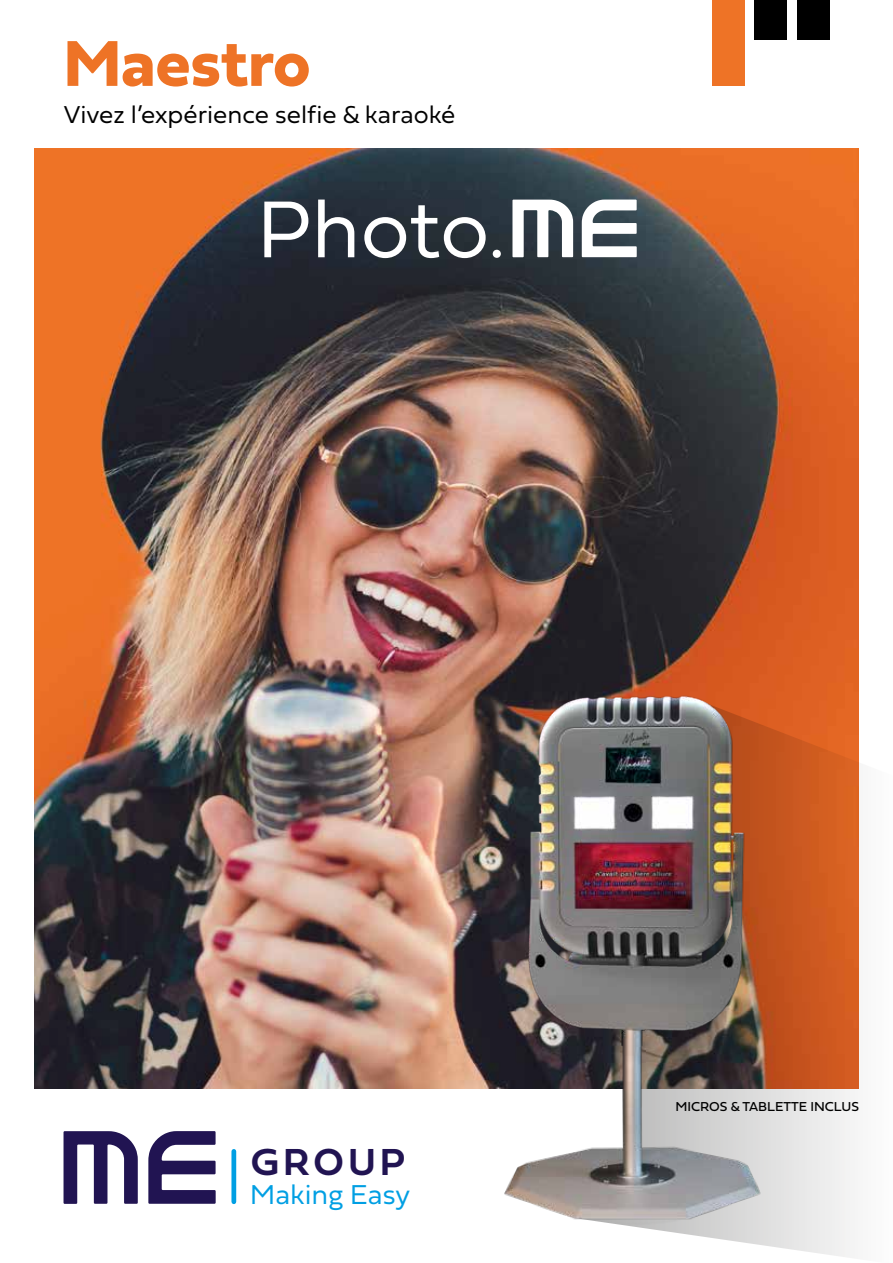
<style>
.page{position:relative;width:893px;height:1263px;background:#fff}
.page>*{position:absolute;margin:0;border:0;box-sizing:border-box;transform-origin:0 0}
.t1{font:84px "Fieldwork Geo Light";letter-spacing:-.005em;color:#fff}
.t2{font:700 67.5px "Fieldwork Hum";color:#ee7326}
.t3{font:700 39.3px "Fieldwork Hum Demi";letter-spacing:.1em;color:#211452}
.t4{font:28.5px "Fieldwork Hum Light";color:#009fe3}
.t5{font:25.5px "Fieldwork Hum Light";color:#000}
.t6{font:13.5px "Fieldwork Hum";color:#000}
</style>
<div class="page">
<img style="left:34px;top:149px;width:825px;height:940px">
<div style="left:713px;top:0;width:32px;height:86px;background:#ee7326"></div>
<div style="left:797px;top:0;width:32px;height:40px;background:#000"></div>
<div style="left:755px;top:0;width:32px;height:40px;background:#000"></div>
<svg style="left:651px;top:703px;width:208px;height:555px"></svg>
<svg style="left:64px;top:1131px;width:152px;height:73px"></svg>
<div style="left:231px;top:1151px;width:5px;height:51px;background:#009fe3"></div>
<img style="left:463px;top:677px;width:329px;height:552px">
<svg style="left:512px;top:200px;width:125px;height:57px"></svg>
<h2 class="t2" style="left:64px;top:10px;width:248px">Maestro</h2>
<p class="t5" style="left:64px;top:95px;width:393px">Vivez l’expérience selfie &amp; karaoké</p>
<h1 class="t1" style="left:256px;top:163px;width:251px">Photo.</h1>
<h3 class="t3" style="left:251px;top:1131px;width:156px">GROUP</h3>
<p class="t4" style="left:250px;top:1172px;width:162px">Making Easy</p>
<p class="t6" style="left:675px;top:1096px;width:185px">MICROS &amp; TABLETTE INCLUS</p>
</div>
